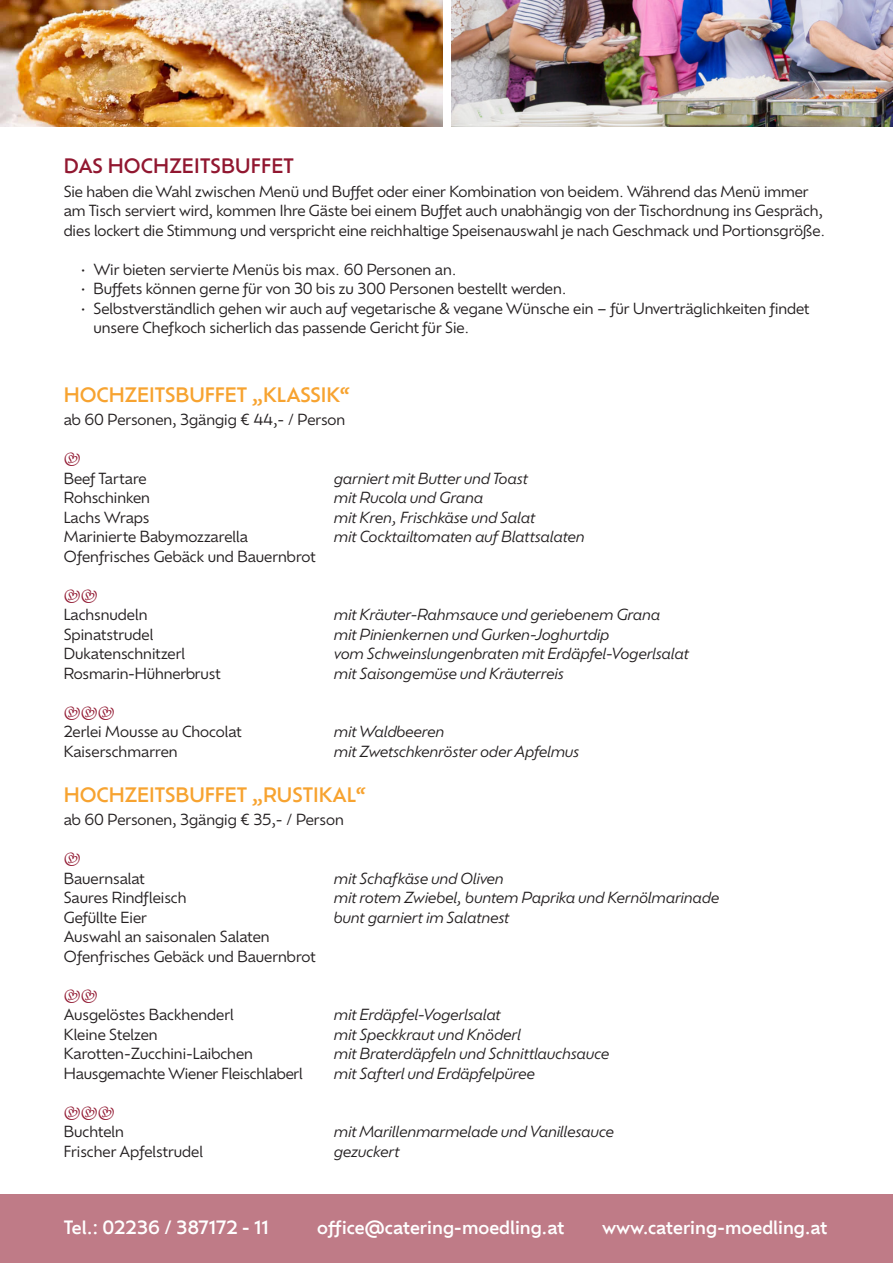
<style>
.page{position:relative;width:893px;height:1263px;background:#fff}
.page>*{position:absolute;margin:0;border:0;box-sizing:border-box;transform-origin:0 0}
.t1{font:500 19.5px "Ofelia Display";color:#f7a330}
.t2{font:500 19.5px "Ofelia Display";letter-spacing:.01em;color:#911730}
.t3{font:500 18px "Ofelia Display";color:#fff}
.t4{font:15px/19.5px "Ofelia Display";color:#231f20}
.t5{font:italic 15px "Ofelia Display";color:#231f20}
.t6{font:15px "Minion Pro";color:#911730}
</style>
<div class="page">
<div style="left:0;top:1195px;width:893px;height:68px;background:#bf7b87"></div>
<img style="left:0;top:0;width:442px;height:126px">
<img style="left:451px;top:0;width:442px;height:126px">
<p class="t2" style="left:64px;top:151px;width:232px">DAS HOCHZEITSBUFFET</p>
<p class="t4" style="left:64px;top:180px;width:763px">Sie haben die Wahl zwischen Menü und Buffet oder einer Kombination von beidem. Während das Menü immer am Tisch serviert wird, kommen Ihre Gäste bei einem Buffet auch unabhängig von der Tischordnung ins Gespräch, dies lockert die Stimmung und verspricht eine reichhaltige Speisenauswahl je nach Geschmack und Portionsgröße.</p>
<p class="t4" style="left:81px;top:258px;width:377px">• Wir bieten servierte Menüs bis max. 60 Personen an.</p>
<p class="t4" style="left:81px;top:278px;width:487px">• Buffets können gerne für von 30 bis zu 300 Personen bestellt werden.</p>
<p class="t4" style="left:94px;top:297px;width:717px;text-indent:-13px">• Selbstverständlich gehen wir auch auf vegetarische &amp; vegane Wünsche ein – für Unverträglichkeiten findet unsere Chefkoch sicherlich das passende Gericht für Sie.</p>
<p class="t1" style="left:64px;top:380px;width:287px">HOCHZEITSBUFFET „KLASSIK“</p>
<p class="t4" style="left:64px;top:409px;width:283px">ab 60 Personen, 3gängig € 44,- / Person</p>
<p class="t6" style="left:64px;top:449px;width:18px">•</p>
<p class="t4" style="left:64px;top:468px;width:84px">Beef Tartare</p>
<p class="t5" style="left:334px;top:467px;width:195px">garniert mit Butter und Toast</p>
<p class="t4" style="left:64px;top:487px;width:88px">Rohschinken</p>
<p class="t5" style="left:334px;top:487px;width:151px">mit Rucola und Grana</p>
<p class="t4" style="left:64px;top:507px;width:87px">Lachs Wraps</p>
<p class="t5" style="left:334px;top:506px;width:203px">mit Kren, Frischkäse und Salat</p>
<p class="t4" style="left:64px;top:526px;width:186px">Marinierte Babymozzarella</p>
<p class="t5" style="left:334px;top:526px;width:252px">mit Cocktailtomaten auf Blattsalaten</p>
<p class="t4" style="left:64px;top:546px;width:253px">Ofenfrisches Gebäck und Bauernbrot</p>
<p class="t6" style="left:64px;top:586px;width:35px">••</p>
<p class="t4" style="left:64px;top:604px;width:85px">Lachsnudeln</p>
<p class="t5" style="left:334px;top:604px;width:328px">mit Kräuter-Rahmsauce und geriebenem Grana</p>
<p class="t4" style="left:64px;top:624px;width:91px">Spinatstrudel</p>
<p class="t5" style="left:334px;top:623px;width:277px">mit Pinienkernen und Gurken-Joghurtdip</p>
<p class="t4" style="left:64px;top:643px;width:123px">Dukatenschnitzerl</p>
<p class="t5" style="left:334px;top:643px;width:356px">vom Schweinslungenbraten mit Erdäpfel-Vogerlsalat</p>
<p class="t4" style="left:64px;top:663px;width:158px">Rosmarin-Hühnerbrust</p>
<p class="t5" style="left:334px;top:662px;width:231px">mit Saisongemüse und Kräuterreis</p>
<p class="t6" style="left:64px;top:703px;width:52px">•••</p>
<p class="t4" style="left:64px;top:721px;width:179px">2erlei Mousse au Chocolat</p>
<p class="t5" style="left:334px;top:721px;width:112px">mit Waldbeeren</p>
<p class="t4" style="left:64px;top:741px;width:115px">Kaiserschmarren</p>
<p class="t5" style="left:334px;top:740px;width:247px">mit Zwetschkenröster oder Apfelmus</p>
<p class="t1" style="left:64px;top:780px;width:303px">HOCHZEITSBUFFET „RUSTIKAL“</p>
<p class="t4" style="left:64px;top:809px;width:282px">ab 60 Personen, 3gängig € 35,- / Person</p>
<p class="t6" style="left:64px;top:849px;width:18px">•</p>
<p class="t4" style="left:64px;top:868px;width:83px">Bauernsalat</p>
<p class="t5" style="left:334px;top:867px;width:171px">mit Schafkäse und Oliven</p>
<p class="t4" style="left:64px;top:887px;width:124px">Saures Rindfleisch</p>
<p class="t5" style="left:334px;top:887px;width:387px">mit rotem Zwiebel, buntem Paprika und Kernölmarinade</p>
<p class="t4" style="left:64px;top:907px;width:85px">Gefüllte Eier</p>
<p class="t5" style="left:334px;top:906px;width:177px">bunt garniert im Salatnest</p>
<p class="t4" style="left:64px;top:926px;width:207px">Auswahl an saisonalen Salaten</p>
<p class="t4" style="left:64px;top:946px;width:253px">Ofenfrisches Gebäck und Bauernbrot</p>
<p class="t6" style="left:64px;top:986px;width:35px">••</p>
<p class="t4" style="left:64px;top:1004px;width:171px">Ausgelöstes Backhenderl</p>
<p class="t5" style="left:334px;top:1004px;width:168px">mit Erdäpfel-Vogerlsalat</p>
<p class="t4" style="left:64px;top:1024px;width:95px">Kleine Stelzen</p>
<p class="t5" style="left:334px;top:1023px;width:188px">mit Speckkraut und Knöderl</p>
<p class="t4" style="left:64px;top:1043px;width:191px">Karotten-Zucchini-Laibchen</p>
<p class="t5" style="left:334px;top:1043px;width:277px">mit Braterdäpfeln und Schnittlauchsauce</p>
<p class="t4" style="left:64px;top:1063px;width:241px">Hausgemachte Wiener Fleischlaberl</p>
<p class="t5" style="left:334px;top:1062px;width:202px">mit Safterl und Erdäpfelpüree</p>
<p class="t6" style="left:64px;top:1103px;width:52px">•••</p>
<p class="t4" style="left:64px;top:1121px;width:62px">Buchteln</p>
<p class="t5" style="left:334px;top:1121px;width:281px">mit Marillenmarmelade und Vanillesauce</p>
<p class="t4" style="left:64px;top:1141px;width:141px">Frischer Apfelstrudel</p>
<p class="t5" style="left:334px;top:1140px;width:67px">gezuckert</p>
<p class="t3" style="left:64px;top:1214px;width:207px">Tel.: 02236 / 387172 - 11</p>
<p class="t3" style="left:317px;top:1214px;width:249px">office@catering-moedling.at</p>
<p class="t3" style="left:602px;top:1214px;width:227px">www.catering-moedling.at</p>
</div>
